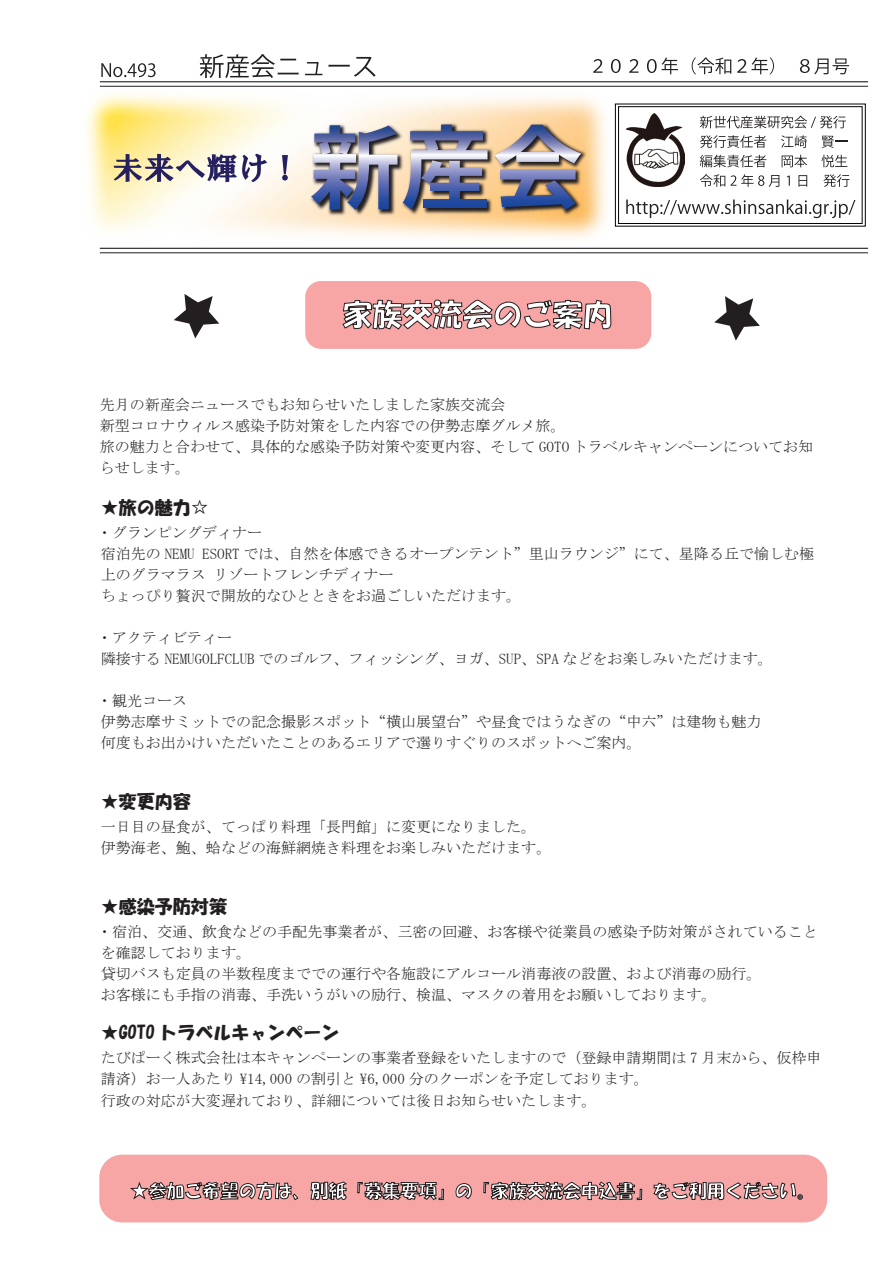
<style>
.page{position:relative;width:893px;height:1263px;background:#fff}
.page>*{position:absolute;margin:0;border:0;box-sizing:border-box;transform-origin:0 0}
.t1{font:30px "HG Soei Kakupoptai";color:#fff}
.t2{font:18px "HG Soei Kakupoptai";color:#fff}
.t3{font:18px "HG Soei Kakupoptai";color:#231f20}
.t4{font:15px/21px "MS Mincho";color:#231f20}
</style>
<div class="page">
<div style="left:305px;top:281px;width:346px;height:68px;background:#f7a5a5;border-radius:16px"></div>
<img style="left:87px;top:56px;width:561px;height:198px">
<img style="left:258px;top:72px;width:381px;height:182px">
<img style="left:311px;top:125px;width:86px;height:85px">
<svg style="left:403px;top:125px;width:84px;height:85px;background:#8b8a9e"></svg>
<img style="left:494px;top:125px;width:87px;height:85px">
<div style="left:618px;top:106px;width:245px;height:118px;border:1px solid #030303"></div>
<img style="left:625px;top:113px;width:60px;height:74px">
<svg style="left:626px;top:199px;width:229px;height:19px"></svg>
<svg style="left:700px;top:116px;width:146px;height:12px"></svg>
<svg style="left:700px;top:135px;width:66px;height:13px"></svg>
<svg style="left:781px;top:135px;width:26px;height:13px"></svg>
<svg style="left:822px;top:136px;width:25px;height:12px"></svg>
<svg style="left:700px;top:155px;width:66px;height:12px"></svg>
<svg style="left:782px;top:155px;width:25px;height:12px"></svg>
<svg style="left:821px;top:155px;width:26px;height:12px"></svg>
<svg style="left:700px;top:174px;width:79px;height:13px"></svg>
<svg style="left:787px;top:176px;width:3px;height:10px"></svg>
<svg style="left:798px;top:175px;width:9px;height:12px"></svg>
<svg style="left:823px;top:174px;width:26px;height:13px"></svg>
<svg style="left:593px;top:59px;width:9px;height:14px"></svg>
<svg style="left:611px;top:59px;width:10px;height:14px"></svg>
<svg style="left:629px;top:59px;width:9px;height:14px"></svg>
<svg style="left:647px;top:58px;width:31px;height:16px"></svg>
<svg style="left:692px;top:58px;width:39px;height:16px"></svg>
<svg style="left:737px;top:59px;width:9px;height:14px"></svg>
<svg style="left:752px;top:58px;width:22px;height:16px"></svg>
<svg style="left:800px;top:58px;width:49px;height:16px"></svg>
<svg style="left:101px;top:63px;width:55px;height:14px"></svg>
<hr style="left:100px;top:86px;width:768px;height:1px;background:#231f20">
<hr style="left:100px;top:81px;width:768px;height:1px;background:#231f20">
<hr style="left:100px;top:252px;width:768px;height:1px;background:#231f20">
<hr style="left:100px;top:248px;width:768px;height:1px;background:#231f20">
<svg style="left:200px;top:54px;width:99px;height:24px"></svg>
<svg style="left:305px;top:62px;width:17px;height:13px"></svg>
<svg style="left:328px;top:57px;width:48px;height:20px"></svg>
<svg style="left:114px;top:154px;width:153px;height:28px"></svg>
<svg style="left:282px;top:155px;width:6px;height:25px"></svg>
<svg style="left:342px;top:299px;width:270px;height:31px"></svg>
<svg style="left:174px;top:294px;width:45px;height:44px"></svg>
<svg style="left:714px;top:296px;width:46px;height:45px"></svg>
<div style="left:99px;top:1155px;width:728px;height:67px;background:#f7a5a5;border-radius:23px"></div>
<svg style="left:131px;top:1182px;width:167px;height:19px"></svg>
<svg style="left:310px;top:1182px;width:37px;height:18px"></svg>
<svg style="left:357px;top:1181px;width:87px;height:19px"></svg>
<svg style="left:456px;top:1183px;width:16px;height:17px"></svg>
<svg style="left:483px;top:1182px;width:159px;height:41px"></svg>
<svg style="left:653px;top:1181px;width:150px;height:19px"></svg>
<h1 class="t1" style="left:342px;top:299px;width:272px">家族交流会のご案内</h1>
<p class="t4" style="left:100px;top:394px;width:715px">先月の新産会ニュースでもお知らせいたしました家族交流会<br>新型コロナウィルス感染予防対策をした内容での伊勢志摩グルメ旅。<br>旅の魅力と合わせて、具体的な感染予防対策や変更内容、そして GOTO トラベルキャンペーンについてお知らせします。</p>
<p class="t3" style="left:101px;top:498px;width:110px">★旅の魅力☆</p>
<p class="t4" style="left:97px;top:522px;width:718px">・グランピングディナー<br>宿泊先の NEMU ESORT では、自然を体感できるオープンテント”里山ラウンジ”にて、星降る丘で愉しむ極上のグラマラス リゾートフレンチディナー<br>ちょっぴり贅沢で開放的なひとときをお過ごしいただけます。</p>
<p class="t4" style="left:97px;top:627px;width:677px">・アクティビティー<br>隣接する NEMUGOLFCLUB でのゴルフ、フィッシング、ヨガ、SUP、SPA などをお楽しみいただけます。</p>
<p class="t4" style="left:97px;top:690px;width:666px">・観光コース<br>伊勢志摩サミットでの記念撮影スポット“横山展望台”や昼食ではうなぎの“中六”は建物も魅力何度もお出かけいただいたことのあるエリアで選りすぐりのスポットへご案内。</p>
<p class="t3" style="left:101px;top:792px;width:92px">★変更内容</p>
<p class="t4" style="left:101px;top:816px;width:452px">一日目の昼食が、てっぱり料理「長門館」に変更になりました。伊勢海老、鮑、蛤などの海鮮網焼き料理をお楽しみいただけます。</p>
<p class="t3" style="left:101px;top:897px;width:128px">★感染予防対策</p>
<p class="t4" style="left:97px;top:921px;width:722px">・宿泊、交通、飲食などの手配先事業者が、三密の回避、お客様や従業員の感染予防対策がされていることを確認しております。<br>貸切バスも定員の半数程度まででの運行や各施設にアルコール消毒液の設置、および消毒の励行。<br>お客様にも手指の消毒、手洗いうがいの励行、検温、マスクの着用をお願いしております。</p>
<p class="t3" style="left:101px;top:1023px;width:240px">★GOTO トラベルキャンペーン</p>
<p class="t4" style="left:101px;top:1047px;width:722px">たびぱーく株式会社は本キャンペーンの事業者登録をいたしますので（登録申請期間は 7 月末から、仮枠申請済）お一人あたり ¥14,000 の割引と ¥6,000 分のクーポンを予定しております。<br>行政の対応が大変遅れており、詳細については後日お知らせいたします。</p>
<p class="t2" style="left:130px;top:1182px;width:686px">★参加ご希望の方は、別紙「募集要項」の「家族交流会申込書」をご利用ください。</p>
</div>
